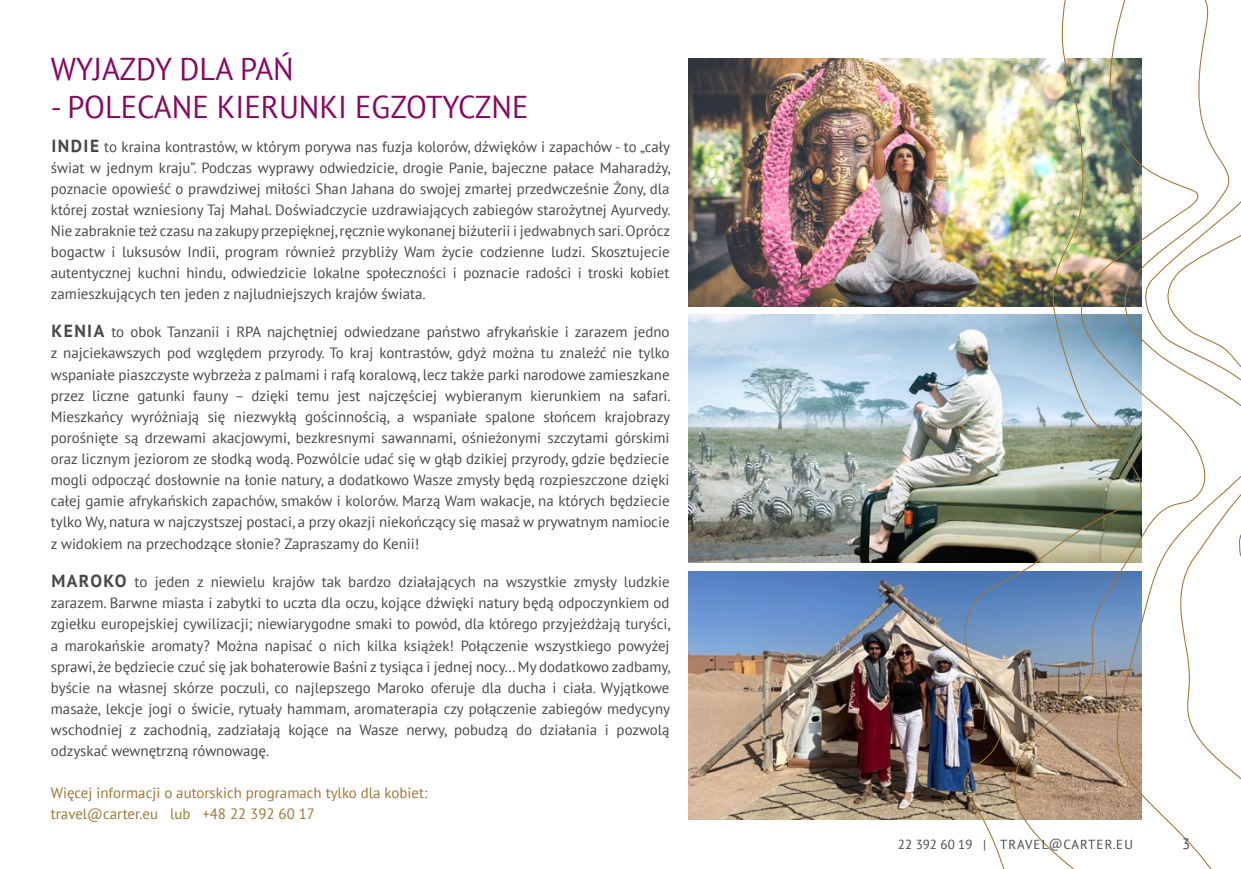
<style>
.page{position:relative;width:1241px;height:869px;background:#fff}
.page>*{position:absolute;margin:0;border:0;box-sizing:border-box;transform-origin:0 0}
.t1{font:31.5px "PT Sans";color:#860960}
.t2{font:700 17.5px "PT Sans";color:#484847}
.t3{font:14.88px/21.2px "PT Sans";color:#484847;text-align:justify}
.t4{font:14.88px/21.2px "PT Sans";color:#9e7637}
.t5{font:13.12px "PT Sans";color:#484847}
.s1{font-weight:700;font-size:17.5px}
</style>
<div class="page">
<img style="left:688px;top:314px;width:273px;height:248px">
<img style="left:688px;top:571px;width:273px;height:248px">
<img style="left:688px;top:58px;width:273px;height:248px">
<img style="left:961px;top:0;width:279px;height:868px">
<h1 class="t1" style="left:51px;top:49px;width:244px">WYJAZDY DLA PAŃ</h1>
<h1 class="t1" style="left:51px;top:87px;width:479px">- POLECANE KIERUNKI EGZOTYCZNE</h1>
<p class="t2" style="left:52px;top:134px;width:30px">INDIE</p>
<p class="t3" style="left:51px;top:135px;width:621px;text-indent:53px">to kraina kontrastów, w którym porywa nas fuzja kolorów, dźwięków i zapachów - to „cały świat w jednym kraju”. Podczas wyprawy odwiedzicie, drogie Panie, bajeczne pałace Maharadży, poznacie opowieść o prawdziwej miłości Shan Jahana do swojej zmarłej przedwcześnie Żony, dla której został wzniesiony Taj Mahal. Doświadczycie uzdrawiających zabiegów starożytnej Ayurvedy.<br>Nie zabraknie też czasu na zakupy przepięknej, ręcznie wykonanej biżuterii i jedwabnych sari. Oprócz bogactw i luksusów Indii, program również przybliży Wam życie codzienne ludzi. Skosztujecie autentycznej kuchni hindu, odwiedzicie lokalne społeczności i poznacie radości i troski kobiet zamieszkujących ten jeden z najludniejszych krajów świata.</p>
<p class="t3" style="left:51px;top:321px;width:621px"><span class="s1">KENIA</span> to obok Tanzanii i RPA najchętniej odwiedzane państwo afrykańskie i zarazem jedno z najciekawszych pod względem przyrody. To kraj kontrastów, gdyż można tu znaleźć nie tylko wspaniałe piaszczyste wybrzeża z palmami i rafą koralową, lecz także parki narodowe zamieszkane przez liczne gatunki fauny – dzięki temu jest najczęściej wybieranym kierunkiem na safari.<br>Mieszkańcy wyróżniają się niezwykłą gościnnością, a wspaniałe spalone słońcem krajobrazy porośnięte są drzewami akacjowymi, bezkresnymi sawannami, ośnieżonymi szczytami górskimi oraz licznym jeziorom ze słodką wodą. Pozwólcie udać się w głąb dzikiej przyrody, gdzie będziecie mogli odpocząć dosłownie na łonie natury, a dodatkowo Wasze zmysły będą rozpieszczone dzięki całej gamie afrykańskich zapachów, smaków i kolorów. Marzą Wam wakacje, na których będziecie tylko Wy, natura w najczystszej postaci, a przy okazji niekończący się masaż w prywatnym namiocie z widokiem na przechodzące słonie? Zapraszamy do Kenii!</p>
<p class="t2" style="left:52px;top:569px;width:29px">MAROKO</p>
<p class="t3" style="left:51px;top:570px;width:621px;text-indent:84px">to jeden z niewielu krajów tak bardzo działających na wszystkie zmysły ludzkie zarazem. Barwne miasta i zabytki to uczta dla oczu, kojące dźwięki natury będą odpoczynkiem od zgiełku europejskiej cywilizacji; niewiarygodne smaki to powód, dla którego przyjeżdżają turyści, a marokańskie aromaty? Można napisać o nich kilka książek! Połączenie wszystkiego powyżej sprawi, że będziecie czuć się jak bohaterowie Baśni z tysiąca i jednej nocy… My dodatkowo zadbamy, byście na własnej skórze poczuli, co najlepszego Maroko oferuje dla ducha i ciała. Wyjątkowe masaże, lekcje jogi o świcie, rytuały hammam, aromaterapia czy połączenie zabiegów medycyny wschodniej z zachodnią, zadziałają kojące na Wasze nerwy, pobudzą do działania i pozwolą odzyskać wewnętrzną równowagę.</p>
<p class="t4" style="left:51px;top:781px;width:378px">Więcej informacji o autorskich programach tylko dla kobiet: travel@carter.eu lub +48 22 392 60 17</p>
<p class="t5" style="left:897px;top:835px;width:112px">22 392 60 19 | tra</p>
<p class="t5" style="left:1024px;top:835px;width:48px">vel@carter</p>
<p class="t5" style="left:1112px;top:835px;width:12px">.eu</p>
<p class="t3" style="left:1181px;top:832px;width:10px">3</p>
</div>
